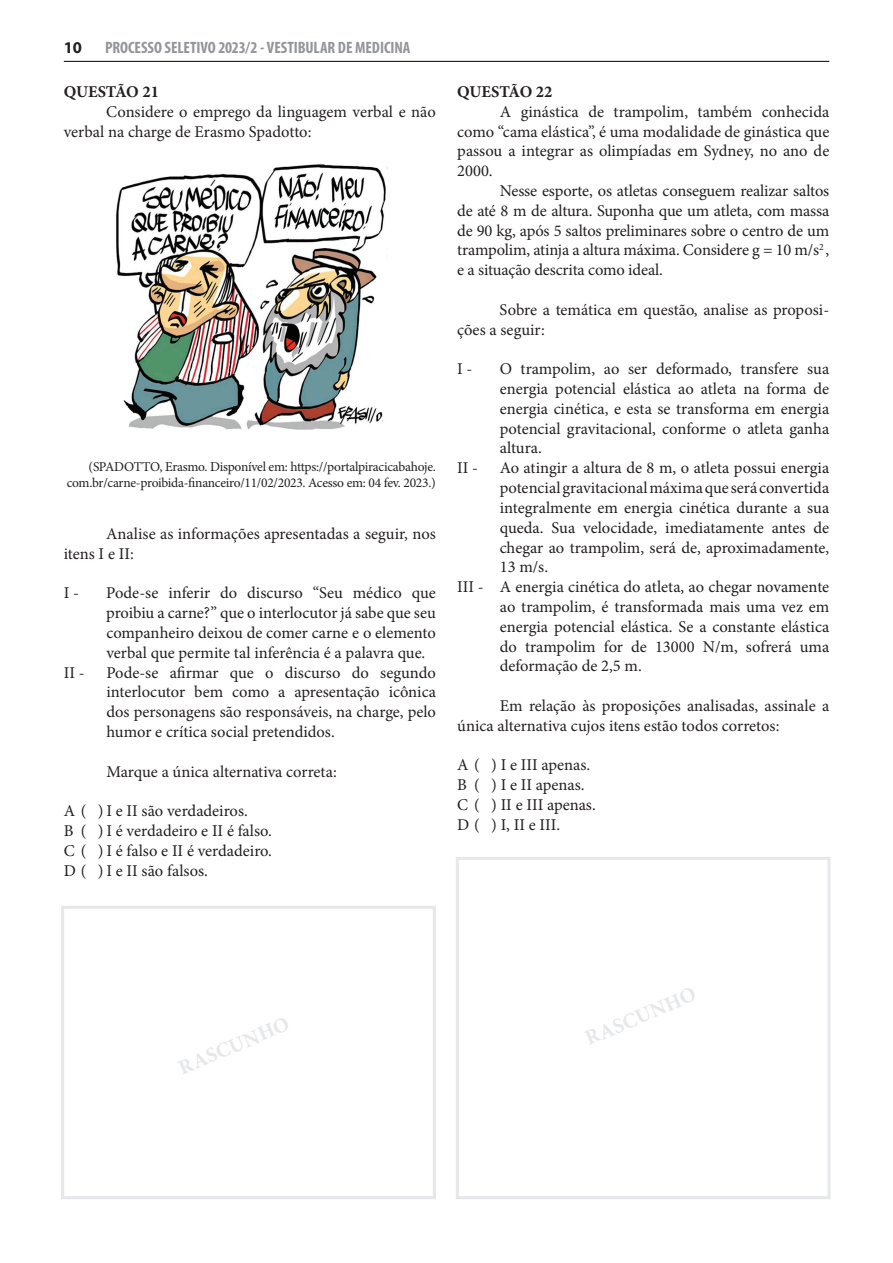
<style>
.page{position:relative;width:893px;height:1263px;background:#fff}
.page>*{position:absolute;margin:0;border:0;box-sizing:border-box;transform-origin:0 0}
.t1{font:700 21px "Minion Pro";color:#e6e7e9}
.t2{font:16.5px/19.8px "Minion Pro";color:#231f20}
.t3{font:700 condensed 16.5px "Myriad Pro";letter-spacing:-.005em;color:#939598}
.t4{font:700 16.5px "Minion Pro";letter-spacing:-.01em;color:#231f20}
.t5{font:700 16.5px "Myriad Pro";color:#231f20}
.t6{font:13.5px/16.2px "Minion Pro";letter-spacing:-.02em;color:#231f20;text-align:right}
</style>
<div class="page">
<hr style="left:64px;top:61px;width:765px;height:1px;background:#000">
<img style="left:116px;top:164px;width:270px;height:266px">
<div style="left:61px;top:906px;width:375px;height:293px;border:3px solid #e6e7e9"></div>
<div style="left:456px;top:857px;width:374px;height:342px;border:3px solid #e6e7e9"></div>
<p class="t5" style="left:64px;top:36px;width:20px">10</p>
<p class="t3" style="left:105px;top:37px;width:307px">PROCESSO SELETIVO 2023/2 - VESTIBULAR DE MEDICINA</p>
<p class="t4" style="left:64px;top:80px;width:97px">QUESTÃO 21</p>
<p class="t2" style="left:64px;top:102px;width:374px;text-indent:43px">Considere o emprego da linguagem verbal e não verbal na charge de Erasmo Spadotto:</p>
<p class="t6" style="left:67px;top:459px;width:371px">(SPADOTTO, Erasmo. Disponível em: https://portalpiracicabahoje. com.br/carne-proibida-financeiro/11/02/2023. Acesso em: 04 fev. 2023.)</p>
<p class="t2" style="left:64px;top:524px;width:374px;text-indent:43px">Analise as informações apresentadas a seguir, nos itens I e II:</p>
<p class="t2" style="left:64px;top:583px;width:17px">I-</p>
<p class="t2" style="left:106px;top:583px;width:331px;text-align:justify">Pode-se inferir do discurso “Seu médico que proibiu a carne?” que o interlocutor já sabe que seu companheiro deixou de comer carne e o elemento verbal que permite tal inferência é a palavra que.</p>
<p class="t2" style="left:64px;top:662px;width:22px">II -</p>
<p class="t2" style="left:106px;top:662px;width:331px;text-align:justify">Pode-se afirmar que o discurso do segundo interlocutor bem como a apresentação icônica dos personagens são responsáveis, na charge, pelo humor e crítica social pretendidos.</p>
<p class="t2" style="left:106px;top:761px;width:232px">Marque a única alternativa correta:</p>
<p class="t2" style="left:64px;top:801px;width:210px">A ( ) I e II são verdadeiros.<br>B ( ) I é verdadeiro e II é falso.<br>C ( ) I é falso e II é verdadeiro.<br>D ( ) I e II são falsos.</p>
<p class="t4" style="left:457px;top:80px;width:97px">QUESTÃO 22</p>
<p class="t2" style="left:457px;top:102px;width:374px;text-align:justify;text-indent:43px">A ginástica de trampolim, também conhecida como “cama elástica”, é uma modalidade de ginástica que passou a integrar as olimpíadas em Sydney, no ano de 2000.</p>
<p class="t2" style="left:457px;top:181px;width:374px;text-align:justify;text-indent:43px">Nesse esporte, os atletas conseguem realizar saltos de até 8 m de altura. Suponha que um atleta, com massa de 90 kg, após 5 saltos preliminares sobre o centro de um trampolim, atinja a altura máxima. Considere g = 10 m/s<sup>2</sup> , e a situação descrita como ideal.</p>
<p class="t2" style="left:457px;top:300px;width:374px;text-indent:43px">Sobre a temática em questão, analise as proposi&shy;ções a seguir:</p>
<p class="t2" style="left:457px;top:359px;width:17px">I-</p>
<p class="t2" style="left:500px;top:359px;width:331px;text-align:justify">O trampolim, ao ser deformado, transfere sua energia potencial elástica ao atleta na forma de energia cinética, e esta se transforma em energia potencial gravitacional, conforme o atleta ganha altura.</p>
<p class="t2" style="left:457px;top:458px;width:22px">II -</p>
<p class="t2" style="left:500px;top:458px;width:331px">Ao atingir a altura de 8 m, o atleta possui energia</p>
<p class="t2" style="left:500px;top:478px;width:331px">potencialgravitacionalmáximaqueseráconvertida</p>
<p class="t2" style="left:500px;top:498px;width:331px">integralmente em energia cinética durante a sua</p>
<p class="t2" style="left:500px;top:518px;width:331px">queda. Sua velocidade, imediatamente antes de</p>
<p class="t2" style="left:500px;top:537px;width:331px">chegar ao trampolim, será de, aproximadamente,</p>
<p class="t2" style="left:500px;top:557px;width:50px">13 m/s.</p>
<p class="t2" style="left:457px;top:577px;width:374px">III - A energia cinética do atleta, ao chegar novamente</p>
<p class="t2" style="left:500px;top:597px;width:331px">ao trampolim, é transformada mais uma vez em</p>
<p class="t2" style="left:500px;top:617px;width:331px">energia potencial elástica. Se a constante elástica</p>
<p class="t2" style="left:500px;top:636px;width:331px">do trampolim for de 13000 N/m, sofrerá uma</p>
<p class="t2" style="left:500px;top:656px;width:144px">deformação de 2,5 m.</p>
<p class="t2" style="left:457px;top:696px;width:374px;text-indent:42px">Em relação às proposições analisadas, assinale a única alternativa cujos itens estão todos corretos:</p>
<p class="t2" style="left:457px;top:755px;width:140px">A ( ) I e III apenas.<br>B ( ) I e II apenas.<br>C ( ) II e III apenas.<br>D ( ) I, II e III.</p>
<p class="t1" style="left:174px;top:1055px;width:120px;rotate:-23deg">RASCUNHO</p>
<p class="t1" style="left:581px;top:1025px;width:120px;rotate:-23deg">RASCUNHO</p>
</div>
